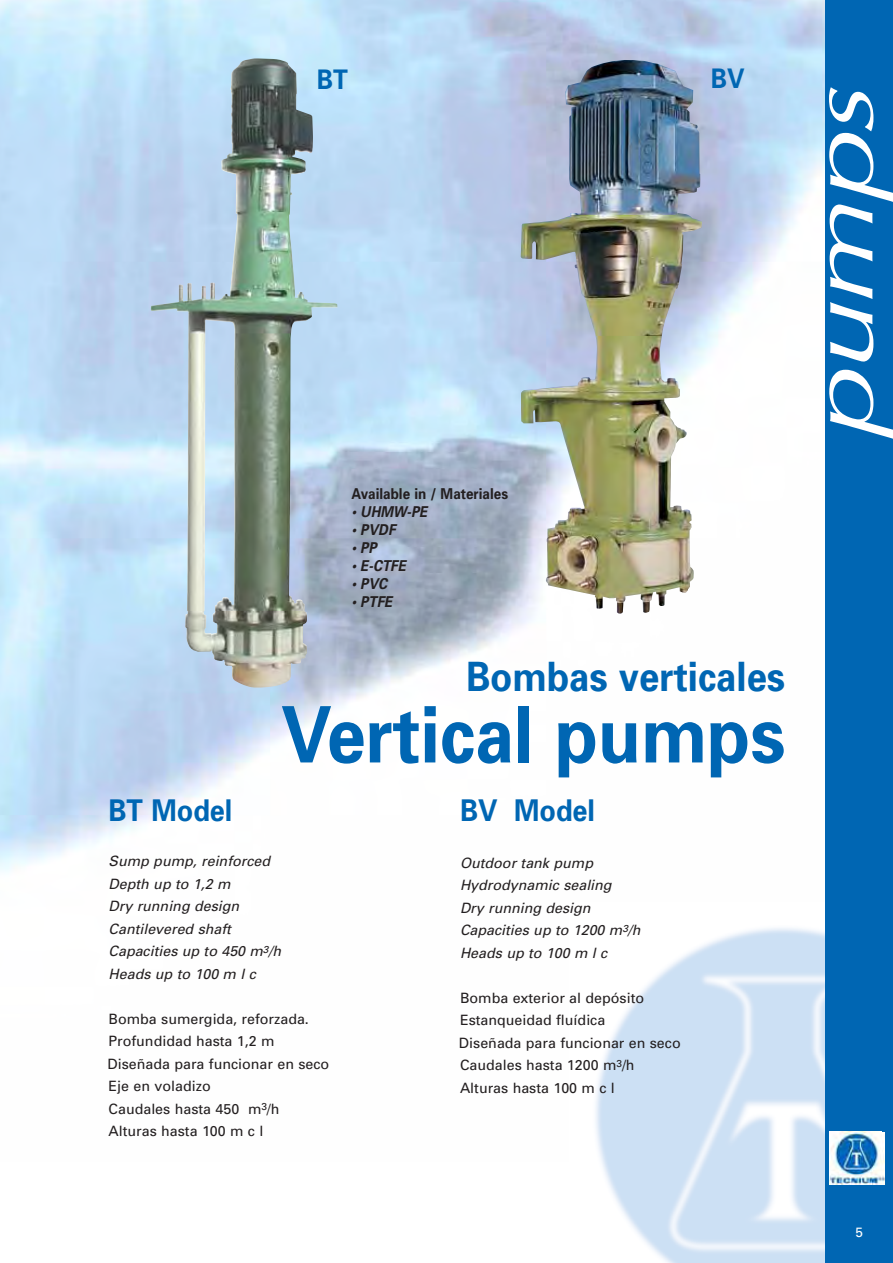
<style>
.page{position:relative;width:893px;height:1263px;background:#fff}
.page>*{position:absolute;margin:0;border:0;box-sizing:border-box;transform-origin:0 0}
.t1{font:italic 90px "Optima";letter-spacing:-.03em;color:#fff;scale:1.4 1}
.t2{font:700 78px "Univers";color:#0066b3;scale:.9 1}
.t3{font:700 40.5px "Univers";color:#0066b3;scale:.9 1}
.t4{font:700 30px "Univers";color:#0066b3;scale:.9 1}
.t5{font:700 27px "Univers";color:#0066b3;scale:.9 1}
.t6{font:italic 700 15px "Univers";color:#231f20;scale:.9 1}
.t7{font:700 15px "Univers";color:#231f20;scale:.9 1}
.t8{font:14.25px/22.5px "Univers";color:#231f20}
.t9{font:italic 14.25px/22.5px "Univers";color:#231f20}
.t10{font:13.5px "Univers";color:#fff}
</style>
<div class="page">
<div style="left:825px;top:0;width:68px;height:1263px;background:#0066b3"></div>
<img style="left:882px;top:1132px;width:3px;height:52px">
<img style="left:150px;top:58px;width:187px;height:630px">
<img style="left:521px;top:60px;width:181px;height:554px">
<img style="left:829px;top:1132px;width:53px;height:52px">
<h3 class="t5" style="left:317px;top:69px;width:36px">BT</h3>
<h3 class="t5" style="left:711px;top:69px;width:39px">BV</h3>
<p class="t7" style="left:351px;top:488px;width:176px">Available in / Materiales</p>
<p class="t6" style="left:351px;top:506px;width:86px">• UHMW-PE</p>
<p class="t6" style="left:351px;top:524px;width:51px">• PVDF</p>
<p class="t6" style="left:351px;top:542px;width:30px">• PP</p>
<p class="t6" style="left:351px;top:560px;width:62px">• E-CTFE</p>
<p class="t6" style="left:351px;top:578px;width:41px">• PVC</p>
<p class="t6" style="left:351px;top:596px;width:47px">• PTFE</p>
<h3 class="t3" style="left:466px;top:662px;width:356px">Bombas verticales</h3>
<h2 class="t2" style="left:281px;top:706px;width:562px">Vertical pumps</h2>
<h3 class="t4" style="left:109px;top:799px;width:139px">BT Model</h3>
<p class="t9" style="left:109px;top:851px;width:174px">Sump pump, reinforced<br>Depth up to 1,2 m<br>Dry running design<br>Cantilevered shaft<br>Capacities up to 450 m<sup>3</sup>/h<br>Heads up to 100 m l c</p>
<p class="t8" style="left:108px;top:1009px;width:223px">Bomba sumergida, reforzada.<br>Profundidad hasta 1,2 m<br>Diseñada para funcionar en seco<br>Eje en voladizo<br>Caudales hasta 450 m<sup>3</sup>/h<br>Alturas hasta 100 m c l</p>
<h3 class="t4" style="left:460px;top:799px;width:152px">BV Model</h3>
<p class="t9" style="left:460px;top:853px;width:182px">Outdoor tank pump<br>Hydrodynamic sealing<br>Dry running design<br>Capacities up to 1200 m<sup>3</sup>/h<br>Heads up to 100 m l c</p>
<p class="t8" style="left:459px;top:988px;width:223px">Bomba exterior al depósito<br>Estanqueidad fluídica<br>Diseñada para funcionar en seco<br>Caudales hasta 1200 m<sup>3</sup>/h<br>Alturas hasta 100 m c l</p>
<h1 class="t1" style="left:805px;top:437px;width:255px;rotate:-90deg">pumps</h1>
<p class="t10" style="left:855px;top:1227px;width:9px">5</p>
</div>
